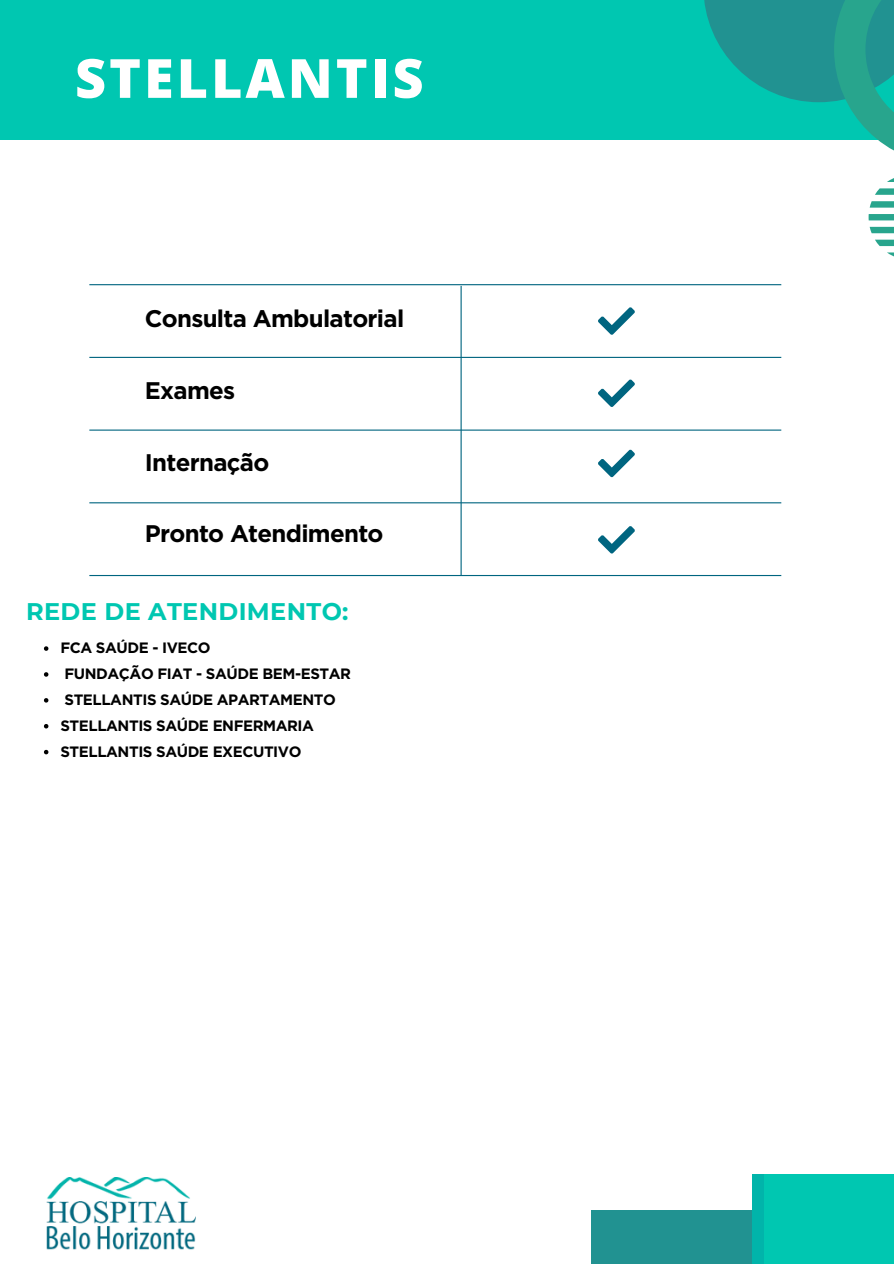
<style>
.page{position:relative;width:894px;height:1264px;background:#fff}
.page>*{position:absolute;margin:0;border:0;box-sizing:border-box;transform-origin:0 0}
.t1{font:800 54px "Open Sans";letter-spacing:.055em;color:#fff}
.t2{font:700 24px "Gotham";letter-spacing:-.03em;color:#000}
.t3{font:700 24px "Montserrat";letter-spacing:.015em;color:#00c7b1}
.t4{font:700 15px "Gotham";letter-spacing:-.03em;color:#000}
</style>
<div class="page">
<div style="left:0;top:0;width:893px;height:140px;background:#00c7b1"></div>
<svg style="left:704px;top:0;width:189px;height:150px"></svg>
<svg style="left:868px;top:178px;width:25px;height:78px"></svg>
<hr style="left:89px;top:284px;width:692px;height:1px;background:#006580">
<hr style="left:89px;top:357px;width:692px;height:1px;background:#006580">
<hr style="left:89px;top:429px;width:692px;height:1px;background:#006580">
<hr style="left:89px;top:502px;width:692px;height:1px;background:#006580">
<hr style="left:89px;top:575px;width:692px;height:1px;background:#006580">
<img style="left:46px;top:1177px;width:149px;height:73px">
<div style="left:591px;top:1209px;width:302px;height:54px;background:#219291"></div>
<div style="left:758px;top:1174px;width:135px;height:89px;background:#00c7b1"></div>
<div style="left:751px;top:1174px;width:12px;height:89px;background:#01b4aa"></div>
<hr style="left:460px;top:286px;width:1px;height:289px;background:#006580">
<svg style="left:598px;top:307px;width:36px;height:28px"></svg>
<svg style="left:598px;top:379px;width:36px;height:28px"></svg>
<svg style="left:598px;top:449px;width:36px;height:28px"></svg>
<svg style="left:598px;top:526px;width:36px;height:27px"></svg>
<svg style="left:44px;top:646px;width:4px;height:5px"></svg>
<svg style="left:44px;top:672px;width:4px;height:4px"></svg>
<svg style="left:44px;top:698px;width:4px;height:4px"></svg>
<svg style="left:44px;top:724px;width:4px;height:4px"></svg>
<svg style="left:44px;top:750px;width:4px;height:4px"></svg>
<h3 class="t1" style="left:75px;top:40px;width:350px">STELLANTIS</h3>
<p class="t2" style="left:145px;top:304px;width:261px">Consulta Ambulatorial</p>
<h3 class="t2" style="left:145px;top:376px;width:92px">Exames</h3>
<h3 class="t2" style="left:145px;top:447px;width:126px">Internação</h3>
<p class="t2" style="left:145px;top:519px;width:240px">Pronto Atendimento</p>
<p class="t3" style="left:26px;top:596px;width:324px">REDE DE ATENDIMENTO:</p>
<p class="t4" style="left:60px;top:638px;width:152px">FCA SAÚDE - IVECO</p>
<h3 class="t4" style="left:64px;top:664px;width:288px">FUNDAÇÃO FIAT - SAÚDE BEM-ESTAR</h3>
<p class="t4" style="left:64px;top:690px;width:273px">STELLANTIS SAÚDE APARTAMENTO</p>
<h2 class="t4" style="left:60px;top:716px;width:255px">STELLANTIS SAÚDE ENFERMARIA</h2>
<p class="t4" style="left:60px;top:742px;width:242px">STELLANTIS SAÚDE EXECUTIVO</p>
</div>
